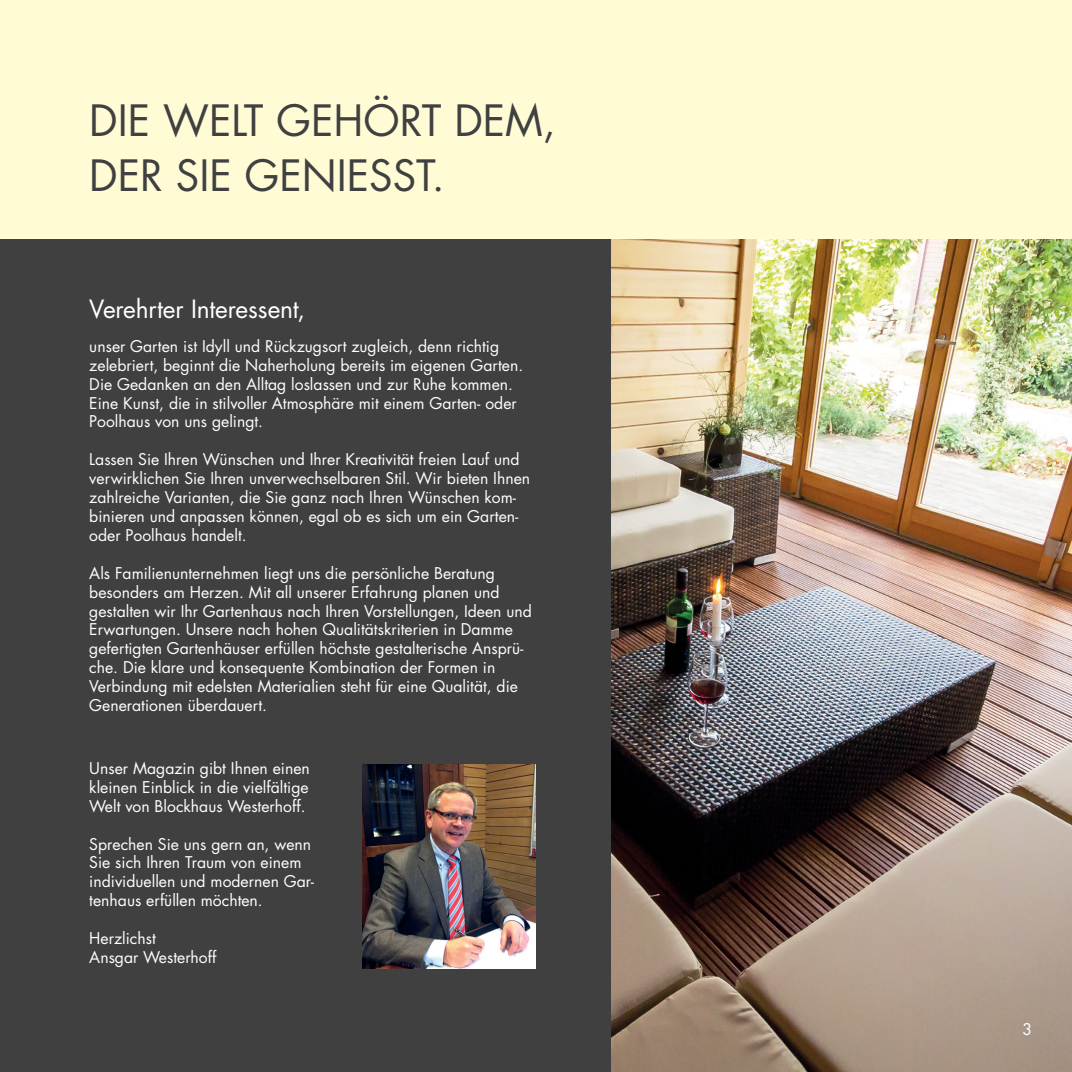
<style>
.page{position:relative;width:1072px;height:1072px;background:#fff}
.page>*{position:absolute;margin:0;border:0;box-sizing:border-box;transform-origin:0 0}
.t1{font:42px/54.2px "Futura Std";color:#404041}
.t2{font:24.5px "Futura Std";letter-spacing:-.005em;color:#fff}
.t3{font:15.75px/18.9px "Futura Std";color:#fff}
</style>
<div class="page">
<img style="left:610px;top:238px;width:461px;height:833px">
<div style="left:0;top:238px;width:610px;height:833px;background:#404041"></div>
<div style="left:0;top:0;width:1071px;height:238px;background:#fffcd5"></div>
<img style="left:362px;top:764px;width:174px;height:204px">
<h1 class="t1" style="left:89px;top:97px;width:468px">DIE WELT GEHÖRT DEM,<br>DER SIE GENIESST.</h1>
<h2 class="t2" style="left:89px;top:297px;width:217px">Verehrter Interessent,</h2>
<p class="t3" style="left:89px;top:338px;width:435px">unser Garten ist Idyll und Rückzugsort zugleich, denn richtig zelebriert, beginnt die Naherholung bereits im eigenen Garten.<br>Die Gedanken an den Alltag loslassen und zur Ruhe kommen.<br>Eine Kunst, die in stilvoller Atmosphäre mit einem Garten- oder Poolhaus von uns gelingt.</p>
<p class="t3" style="left:89px;top:451px;width:442px">Lassen Sie Ihren Wünschen und Ihrer Kreativität freien Lauf und verwirklichen Sie Ihren unverwechselbaren Stil. Wir bieten Ihnen zahlreiche Varianten, die Sie ganz nach Ihren Wünschen kom&shy;binieren und anpassen können, egal ob es sich um ein Garten&shy;oder Poolhaus handelt.</p>
<p class="t3" style="left:89px;top:564px;width:444px">Als Familienunternehmen liegt uns die persönliche Beratung besonders am Herzen. Mit all unserer Erfahrung planen und gestalten wir Ihr Gartenhaus nach Ihren Vorstellungen, Ideen und Erwartungen. Unsere nach hohen Qualitätskriterien in Damme gefertigten Gartenhäuser erfüllen höchste gestalterische Ansprü&shy;che. Die klare und konsequente Kombination der Formen in Verbindung mit edelsten Materialien steht für eine Qualität, die Generationen überdauert.</p>
<p class="t3" style="left:89px;top:760px;width:222px;text-align:justify">Unser Magazin gibt Ihnen einen kleinen Einblick in die vielfältige Welt von Blockhaus Westerhoff.</p>
<p class="t3" style="left:89px;top:835px;width:226px">Sprechen Sie uns gern an, wenn<br>Sie sich Ihren Traum von einem individuellen und modernen Gar&shy;tenhaus erfüllen möchten.</p>
<p class="t3" style="left:89px;top:930px;width:129px">Herzlichst<br>Ansgar Westerhoff</p>
<p class="t3" style="left:1022px;top:1021px;width:11px">3</p>
</div>
